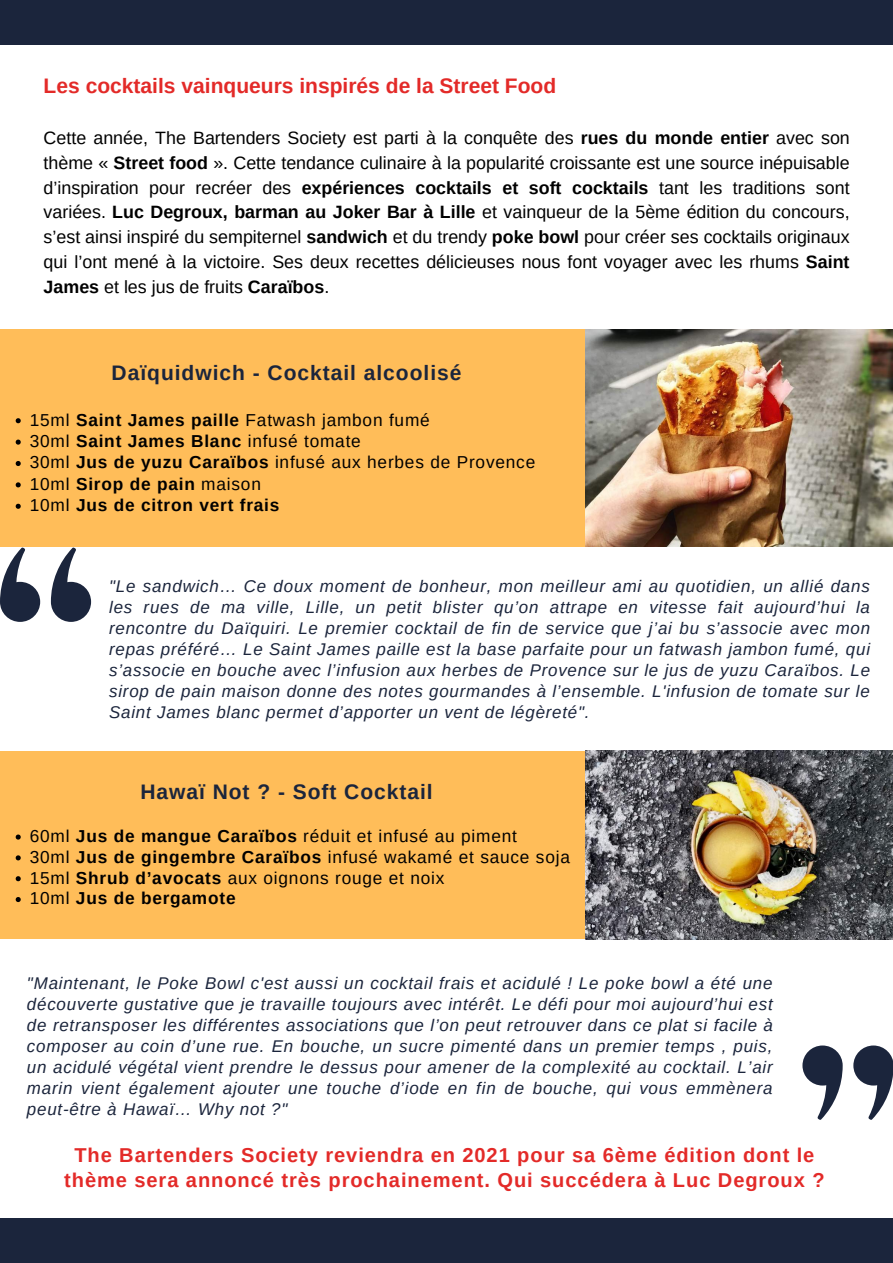
<style>
.page{position:relative;width:893px;height:1263px;background:#fff}
.page>*{position:absolute;margin:0;border:0;box-sizing:border-box;transform-origin:0 0}
.t1{font:700 21px "Arimo";letter-spacing:.045em;color:#1b253c}
.t2{font:700 21px "Arimo";color:#e32a28}
.t3{font:700 20.1px/24.8px "Arimo";letter-spacing:.045em;color:#e32a28;text-align:center}
.t4{font:17.85px/24.8px "Arimo";color:#000;text-align:justify}
.t5{font:17.25px/21.4px "Arimo";letter-spacing:.045em;color:#000}
.t6{font:italic 16.95px/20.9px "Arimo";letter-spacing:.045em;color:#1b253c;text-align:justify}
.s1{font-weight:700}
</style>
<div class="page">
<div style="left:0;top:0;width:893px;height:45px;background:#1b253c"></div>
<div style="left:0;top:329px;width:893px;height:218px;background:#ffbd59"></div>
<img style="left:585px;top:329px;width:308px;height:218px">
<svg style="left:51px;top:547px;width:40px;height:75px"></svg>
<svg style="left:0;top:547px;width:40px;height:75px"></svg>
<div style="left:0;top:751px;width:893px;height:208px;background:#ffbd59"></div>
<div style="left:0;top:940px;width:893px;height:181px;background:#fff"></div>
<svg style="left:802px;top:1045px;width:40px;height:75px"></svg>
<svg style="left:853px;top:1045px;width:40px;height:75px"></svg>
<div style="left:0;top:1218px;width:893px;height:45px;background:#1b253c"></div>
<img style="left:585px;top:751px;width:308px;height:189px">
<svg style="left:16px;top:418px;width:5px;height:5px"></svg>
<svg style="left:16px;top:440px;width:5px;height:5px"></svg>
<svg style="left:16px;top:461px;width:5px;height:5px"></svg>
<svg style="left:16px;top:482px;width:5px;height:5px"></svg>
<svg style="left:16px;top:504px;width:5px;height:5px"></svg>
<svg style="left:16px;top:834px;width:5px;height:5px"></svg>
<svg style="left:16px;top:855px;width:5px;height:5px"></svg>
<svg style="left:16px;top:876px;width:5px;height:5px"></svg>
<svg style="left:16px;top:897px;width:5px;height:5px"></svg>
<p class="t2" style="left:44px;top:74px;width:514px">Les cocktails vainqueurs inspirés de la Street Food</p>
<p class="t4" style="left:44px;top:125px;width:807px">Cette année, The Bartenders Society est parti à la conquête des <span class="s1">rues du monde entier</span> avec son thème « <span class="s1">Street food</span> ». Cette tendance culinaire à la popularité croissante est une source inépuisable d’inspiration pour recréer des <span class="s1">expériences cocktails et soft cocktails</span> tant les traditions sont variées. <span class="s1">Luc Degroux, barman au Joker Bar à Lille</span> et vainqueur de la 5ème édition du concours, s’est ainsi inspiré du sempiternel <span class="s1">sandwich</span> et du trendy <span class="s1">poke bowl</span> pour créer ses cocktails originaux qui l’ont mené à la victoire. Ses deux recettes délicieuses nous font voyager avec les rhums <span class="s1">Saint James</span> et les jus de fruits <span class="s1">Caraïbos</span>.</p>
<p class="t1" style="left:112px;top:361px;width:351px">Daïquidwich - Cocktail alcoolisé</p>
<p class="t5" style="left:30px;top:409px;width:507px">15ml <span class="s1">Saint James paille</span> Fatwash jambon fumé<br>30ml <span class="s1">Saint James Blanc</span> infusé tomate<br>30ml <span class="s1">Jus de yuzu Caraïbos</span> infusé aux herbes de Provence 10ml <span class="s1">Sirop de pain</span> maison<br>10ml <span class="s1">Jus de citron vert frais</span></p>
<p class="t6" style="left:109px;top:576px;width:762px">"Le sandwich… Ce doux moment de bonheur, mon meilleur ami au quotidien, un allié dans les rues de ma ville, Lille, un petit blister qu’on attrape en vitesse fait aujourd’hui la rencontre du Daïquiri. Le premier cocktail de fin de service que j’ai bu s’associe avec mon repas préféré… Le Saint James paille est la base parfaite pour un fatwash jambon fumé, qui s’associe en bouche avec l’infusion aux herbes de Provence sur le jus de yuzu Caraïbos. Le sirop de pain maison donne des notes gourmandes à l’ensemble. L'infusion de tomate sur le Saint James blanc permet d’apporter un vent de légèreté".</p>
<p class="t1" style="left:140px;top:780px;width:294px">Hawaï Not ? - Soft Cocktail</p>
<p class="t5" style="left:30px;top:825px;width:541px;line-height:20.9px">60ml <span class="s1">Jus de mangue Caraïbos</span> réduit et infusé au piment<br>30ml <span class="s1">Jus de gingembre Caraïbos</span> infusé wakamé et sauce soja 15ml <span class="s1">Shrub d’avocats</span> aux oignons rouge et noix<br>10ml <span class="s1">Jus de bergamote</span></p>
<p class="t6" style="left:27px;top:973px;width:747px">"Maintenant, le Poke Bowl c'est aussi un cocktail frais et acidulé ! Le poke bowl a été une découverte gustative que je travaille toujours avec intérêt. Le défi pour moi aujourd’hui est de retransposer les différentes associations que l’on peut retrouver dans ce plat si facile à composer au coin d’une rue. En bouche, un sucre pimenté dans un premier temps , puis, un acidulé végétal vient prendre le dessus pour amener de la complexité au cocktail. L’air marin vient également ajouter une touche d’iode en fin de bouche, qui vous emmènera peut-être à Hawaï… Why not ?"</p>
<p class="t3" style="left:64px;top:1143px;width:762px">The Bartenders Society reviendra en 2021 pour sa 6ème édition dont le thème sera annoncé très prochainement. Qui succédera à Luc Degroux ?</p>
</div>
